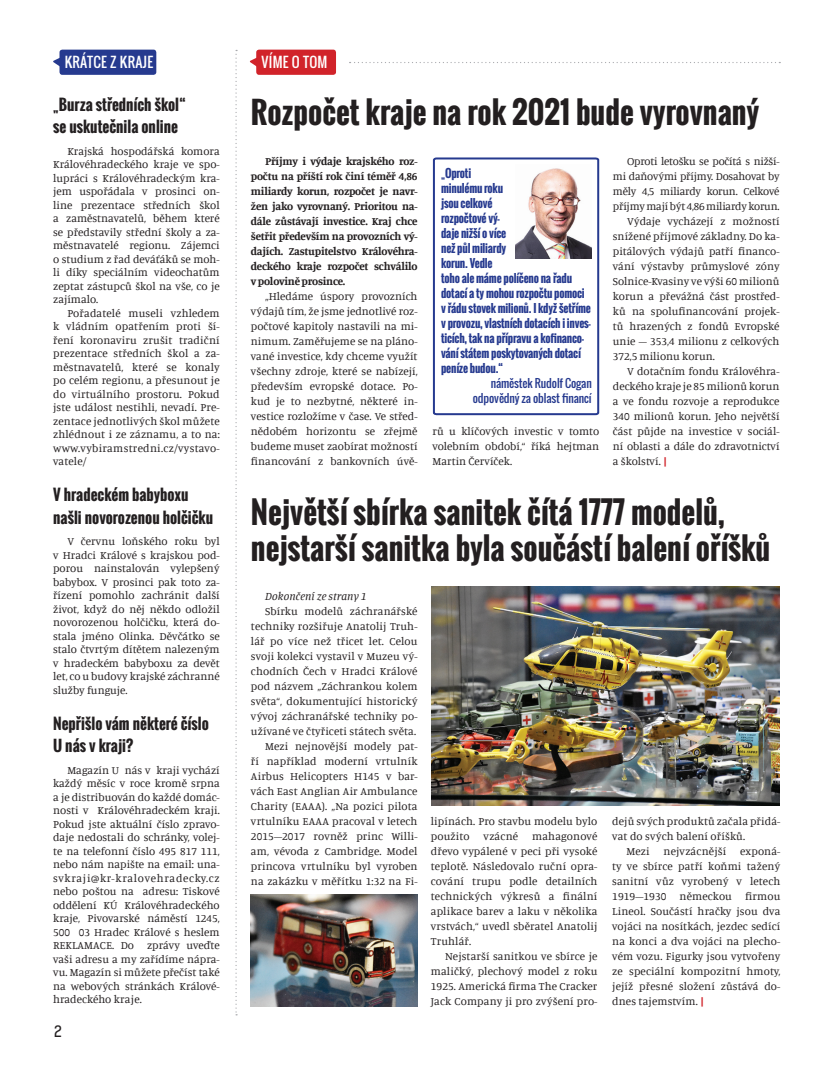
<style>
.page{position:relative;width:833px;height:1081px;background:#fff}
.page>*{position:absolute;margin:0;border:0;box-sizing:border-box;transform-origin:0 0}
.t1{font:700 30px/36px "Oswald";color:#231f20}
.t2{font:700 15px/22.5px "Oswald";color:#231f20}
.t3{font:15px "Kelson Sans";color:#231f20}
.t4{font:13.75px "Oswald";letter-spacing:.02em;color:#fff}
.t5{font:11.25px/15px "Manuale";color:#231f20;text-align:justify}
.t6{font:700 11.25px/15px "Oswald";letter-spacing:-.02em;color:#263a8f}
.t7{font:700 11.25px/15px "Manuale";letter-spacing:-.02em;color:#231f20;text-align:justify}
.t8{font:11.25px "Manuale";letter-spacing:-.02em;color:#231f20}
.t9{font:11.25px/15px "Oswald";letter-spacing:-.01em;color:#263a8f;text-align:right}
.t10{font:italic 11.25px "Manuale";letter-spacing:.01em;color:#231f20}
.s1{font-weight:700;color:#d1232a}
</style>
<div class="page">
<svg style="left:235px;top:50px;width:2px;height:965px"></svg>
<svg style="left:349px;top:62px;width:431px;height:1px"></svg>
<svg style="left:53px;top:58px;width:6px;height:8px"></svg>
<div style="left:59px;top:50px;width:97px;height:25px;background:#263a8f;border-radius:3px"></div>
<svg style="left:250px;top:58px;width:6px;height:8px"></svg>
<div style="left:256px;top:50px;width:80px;height:25px;background:#d1232a;border-radius:3px"></div>
<svg style="left:432px;top:157px;width:168px;height:259px"></svg>
<img style="left:515px;top:164px;width:77px;height:94px">
<img style="left:251px;top:895px;width:166px;height:111px">
<img style="left:431px;top:586px;width:349px;height:219px">
<p class="t4" style="left:65px;top:52px;width:90px">krátce z kraje</p>
<p class="t4" style="left:261px;top:52px;width:68px">víme o tom</p>
<h1 class="t1" style="left:251px;top:94px;width:510px">Rozpočet kraje na rok 2021 bude vyrovnaný</h1>
<p class="t7" style="left:251px;top:153px;width:168px;text-indent:14px">Příjmy i výdaje krajského roz&shy;počtu na příští rok činí téměř 4,86 miliardy korun, rozpočet je navr&shy;žen jako vyrovnaný. Prioritou na&shy;dále zůstávají investice. Kraj chce šetřit především na provozních vý&shy;dajích. Zastupitelstvo Královéhra&shy;deckého kraje rozpočet schválilo v polovině prosince.</p>
<p class="t5" style="left:251px;top:288px;width:168px;text-indent:14px">„Hledáme úspory provozních výdajů tím, že jsme jednotlivé roz&shy;počtové kapitoly nastavili na mi&shy;nimum. Zaměřujeme se na pláno&shy;vané investice, kdy chceme využít všechny zdroje, které se nabízejí, především evropské dotace. Po&shy;kud je to nezbytné, některé in&shy;vestice rozložíme v čase. Ve střed&shy;nědobém horizontu se zřejmě budeme muset zaobírat možností financování z bankovních úvě-</p>
<h1 class="t1" style="left:251px;top:494px;width:521px">Největší sbírka sanitek čítá 1777 modelů, nejstarší sanitka byla součástí balení oříšků</h1>
<p class="t10" style="left:265px;top:589px;width:103px">Dokončení ze strany 1</p>
<p class="t5" style="left:251px;top:603px;width:168px;text-align:right">Sbírku modelů záchranářské techniky rozšiřuje Anatolij Truh&shy;lář po více než třicet let. Celou svoji kolekci vystavil v Muzeu vý&shy;chodních Čech v Hradci Králové pod názvem „Záchrankou kolem světa“, dokumentující historický vývoj záchranářské techniky po&shy;užívané ve čtyřiceti státech světa.<br>Mezi nejnovější modely pat-<br>ří například moderní vrtulník<br>Airbus Helicopters H145 v bar&shy;vách East Anglian Air Ambulance<br>Charity (EAAA). „Na pozici pilota vrtulníku EAAA pracoval v letech<br>2015–2017 rovněž princ Willi&shy;am, vévoda z Cambridge. Model princova vrtulníku byl vyroben na zakázku v měřítku 1:32 na Fi-</p>
<h2 class="t2" style="left:53px;top:93px;width:135px">„Burza středních škol“ se uskutečnila online</h2>
<p class="t5" style="left:53px;top:144px;width:168px;line-height:13.5px;text-indent:14px">Krajská hospodářská komora Královéhradeckého kraje ve spo&shy;lupráci s Královéhradeckým kra&shy;jem uspořádala v prosinci on&shy;line prezentace středních škol a zaměstnavatelů, během které se představily střední školy a za&shy;městnavatelé regionu. Zájemci o studium z řad deváťáků se moh&shy;li díky speciálním videochatům zeptat zástupců škol na vše, co je zajímalo.</p>
<p class="t5" style="left:53px;top:306px;width:168px;line-height:13.5px;text-indent:14px">Pořadatelé museli vzhledem k vládním opatřením proti ší&shy;ření koronaviru zrušit tradiční prezentace středních škol a za&shy;městnavatelů, které se konaly po celém regionu, a přesunout je do virtuálního prostoru. Pokud jste událost nestihli, nevadí. Pre&shy;zentace jednotlivých škol můžete zhlédnout i ze záznamu, a to na: www.vybiramstredni.cz/vystavo&shy;vatele/</p>
<h2 class="t2" style="left:53px;top:484px;width:161px">V hradeckém babyboxu našli novorozenou holčičku</h2>
<p class="t5" style="left:53px;top:534px;width:168px;line-height:13.5px;text-indent:14px">V červnu loňského roku byl v Hradci Králové s krajskou pod&shy;porou nainstalován vylepšený babybox. V prosinci pak toto za&shy;řízení pomohlo zachránit další život, když do něj někdo odložil novorozenou holčičku, která do&shy;stala jméno Olinka. Děvčátko se stalo čtvrtým dítětem nalezeným v hradeckém babyboxu za devět let, co u budovy krajské záchranné služby funguje.</p>
<h2 class="t2" style="left:53px;top:712px;width:157px">Nepřišlo vám některé číslo<br>U nás v kraji?</h2>
<p class="t5" style="left:53px;top:763px;width:168px;line-height:13.5px;text-indent:14px">Magazín U nás v kraji vychází každý měsíc v roce kromě srpna a je distribuován do každé domác&shy;nosti v Královéhradeckém kraji.<br>Pokud jste aktuální číslo zpravo&shy;daje nedostali do schránky, volej&shy;te na telefonní číslo 495 817 111, nebo nám napište na email: una&shy;svkraji@kr-kralovehradecky.cz nebo poštou na adresu: Tiskové oddělení KÚ Královéhradeckého kraje, Pivovarské náměstí 1245, 500 03 Hradec Králové s heslem REKLAMACE. Do zprávy uveďte vaši adresu a my zařídíme nápra&shy;vu. Magazín si můžete přečíst také na webových stránkách Králové&shy;hradeckého kraje.</p>
<p class="t8" style="left:627px;top:154px;width:154px">Oproti letošku se počítá s nižší-</p>
<p class="t8" style="left:613px;top:169px;width:168px">mi daňovými příjmy. Dosahovat by</p>
<p class="t8" style="left:613px;top:184px;width:168px">měly 4,5 miliardy korun. Celkové</p>
<p class="t8" style="left:613px;top:199px;width:168px">příjmy mají být 4,86 miliardy korun.</p>
<p class="t5" style="left:627px;top:213px;width:154px">Výdaje vycházejí z možností</p>
<p class="t5" style="left:613px;top:228px;width:168px">snížené příjmové základny. Do ka-</p>
<p class="t5" style="left:613px;top:243px;width:168px">pitálových výdajů patří financo-</p>
<p class="t5" style="left:613px;top:258px;width:168px">vání výstavby průmyslové zóny</p>
<p class="t5" style="left:613px;top:273px;width:168px">Solnice-Kvasiny ve výši 60 milionů</p>
<p class="t5" style="left:613px;top:288px;width:168px">korun a převážná část prostřed-</p>
<p class="t5" style="left:613px;top:303px;width:168px">ků na spolufinancování projek-</p>
<p class="t5" style="left:613px;top:318px;width:168px">tů hrazených z fondů Evropské</p>
<p class="t5" style="left:613px;top:333px;width:168px">unie – 353,4 milionu z celkových</p>
<p class="t5" style="left:613px;top:348px;width:103px">372,5 milionu korun.</p>
<p class="t5" style="left:627px;top:363px;width:154px">V dotačním fondu Královéhra-</p>
<p class="t5" style="left:613px;top:378px;width:168px">deckého kraje je 85 milionů korun</p>
<p class="t5" style="left:613px;top:393px;width:168px">a ve fondu rozvoje a reprodukce</p>
<p class="t5" style="left:613px;top:408px;width:168px">340 milionů korun. Jeho největší</p>
<p class="t5" style="left:613px;top:423px;width:168px">část půjde na investice v sociál-</p>
<p class="t5" style="left:613px;top:438px;width:168px">ní oblasti a dále do zdravotnictví</p>
<p class="t5" style="left:613px;top:453px;width:56px">a školství. <span class="s1">|</span></p>
<p class="t6" style="left:441px;top:165px;width:151px">„Oproti<br>minulému roku<br>jsou celkové<br>rozpočtové vý-<br>daje nižší o více<br>než půl miliardy<br>korun. Vedle<br>toho ale máme políčeno na řadu dotací a ty mohou rozpočtu pomoci v řádu stovek milionů. I když šetříme v provozu, vlastních dotacích i inves&shy;ticích, tak na přípravu a kofinanco&shy;vání státem poskytovaných dotací peníze budou.“</p>
<p class="t9" style="left:473px;top:375px;width:120px">náměstek Rudolf Cogan odpovědný za oblast financí</p>
<p class="t5" style="left:432px;top:423px;width:168px">rů u klíčových investic v tomto volebním období,“ říká hejtman Martin Červíček.</p>
<p class="t5" style="left:431px;top:813px;width:168px">lipínách. Pro stavbu modelu bylo použito vzácné mahagonové dřevo vypálené v peci při vysoké teplotě. Následovalo ruční opra&shy;cování trupu podle detailních technických výkresů a finální aplikace barev a laku v několika vrstvách,“ uvedl sběratel Anatolij Truhlář.</p>
<p class="t5" style="left:431px;top:948px;width:168px;text-indent:14px">Nejstarší sanitkou ve sbírce je maličký, plechový model z roku 1925. Americká firma The Cracker Jack Company ji pro zvýšení pro-</p>
<p class="t5" style="left:612px;top:813px;width:170px">dejů svých produktů začala přidá&shy;vat do svých balení oříšků.</p>
<p class="t5" style="left:612px;top:843px;width:170px;text-indent:14px">Mezi nejvzácnější exponá&shy;ty ve sbírce patří koňmi tažený sanitní vůz vyrobený v letech 1919–1930 německou firmou Lineol. Součástí hračky jsou dva vojáci na nosítkách, jezdec sedící na konci a dva vojáci na plecho&shy;vém vozu. Figurky jsou vytvořeny ze speciální kompozitní hmoty, jejíž přesné složení zůstává do&shy;dnes tajemstvím. <span class="s1">|</span></p>
<h2 class="t3" style="left:54px;top:1022px;width:9px">2</h2>
</div>
